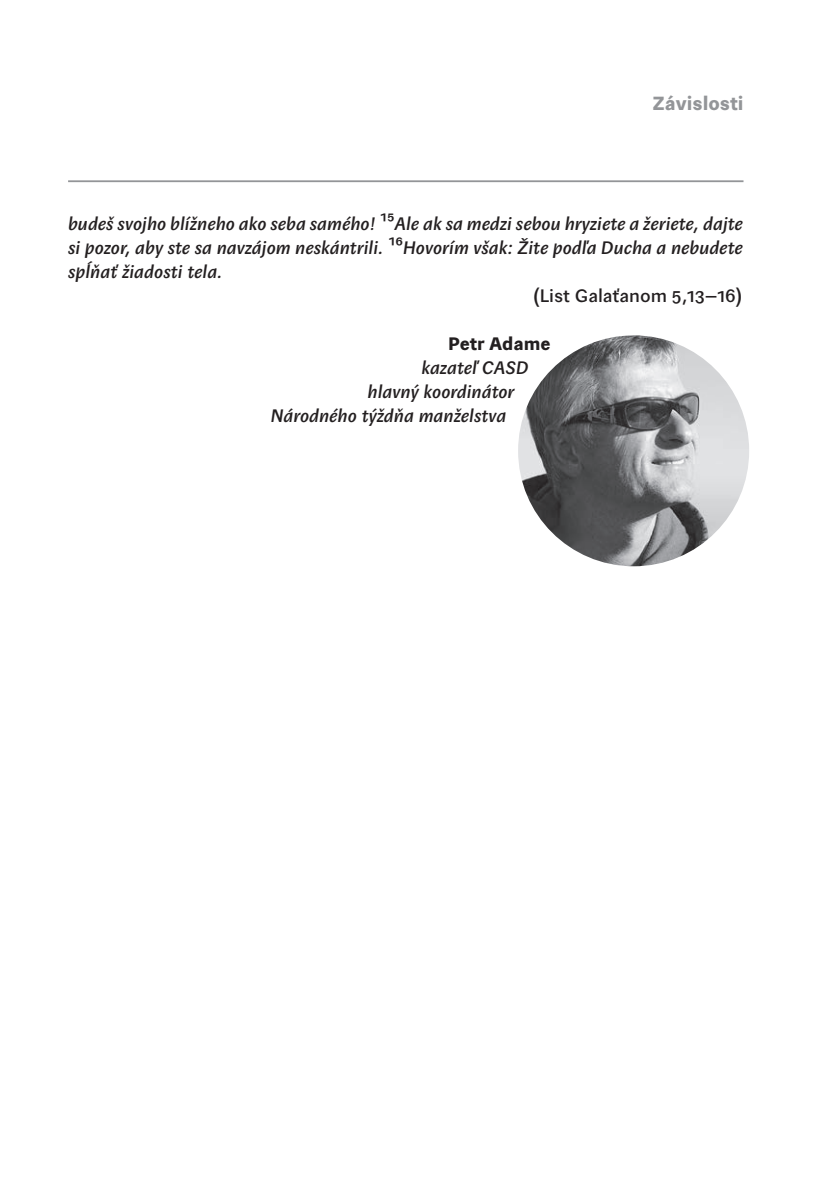
<style>
.page{position:relative;width:840px;height:1191px;background:#fff}
.page>*{position:absolute;margin:0;border:0;box-sizing:border-box;transform-origin:0 0}
.t1{font:900 19px "Josef Sans";color:#939598}
.t2{font:italic 500 18px/24px "Josef Sans";color:#231f20;text-align:justify}
.t3{font:500 18px "Josef Sans";color:#231f20}
.t4{font:900 18px "Josef Sans";color:#231f20}
.s1{font-style:normal}
</style>
<div class="page">
<hr style="left:68px;top:180px;width:675px;height:2px;background:#939598">
<img style="left:518px;top:335px;width:230px;height:231px;border-radius:115px">
<p class="t1" style="left:652px;top:92px;width:92px">Závislosti</p>
<p class="t2" style="left:68px;top:212px;width:676px">budeš svojho blížneho ako seba samého! <span class="s1">15</span>Ale ak sa medzi sebou hryziete a žeriete, dajte si pozor, aby ste sa navzájom neskántrili. <span class="s1">16</span>Hovorím však: Žite podľa Ducha a nebudete spĺňať žiadosti tela.</p>
<p class="t3" style="left:532px;top:285px;width:211px">(List Galaťanom 5‚13–16)</p>
<p class="t4" style="left:448px;top:333px;width:104px">Petr Adame</p>
<p class="t2" style="left:421px;top:356px;width:109px">kazateľ CASD</p>
<p class="t2" style="left:367px;top:380px;width:148px">hlavný koordinátor</p>
<p class="t2" style="left:270px;top:404px;width:237px">Národného týždňa manželstva</p>
</div>
